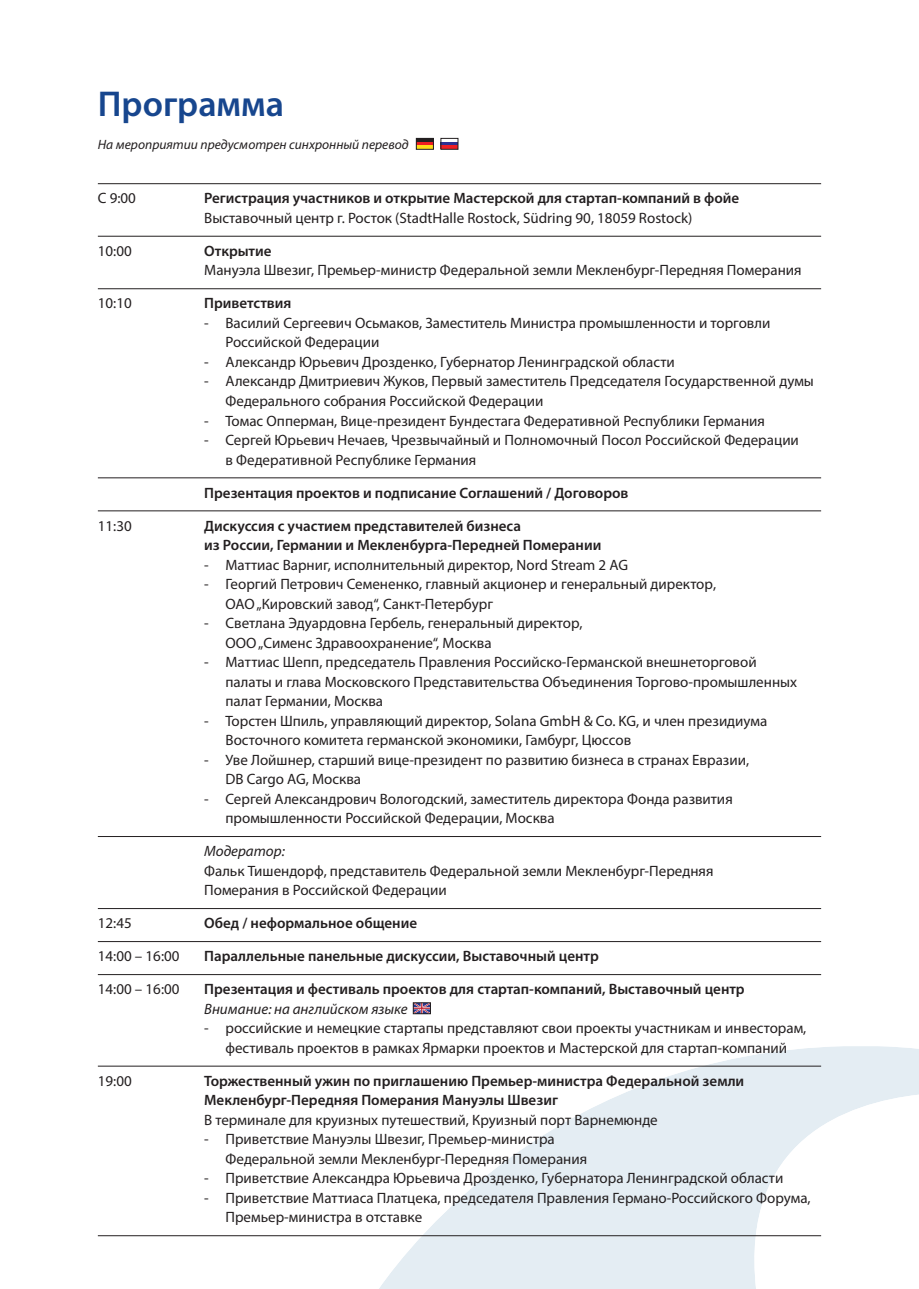
<style>
.page{position:relative;width:919px;height:1289px;background:#fff}
.page>*{position:absolute;margin:0;border:0;box-sizing:border-box;transform-origin:0 0}
.t1{font:600 36px "Myriad Pro";color:#17468e}
.t2{font:15px/19.5px "Myriad Pro";color:#231f20}
.t3{font:600 15px/19.5px "Myriad Pro";color:#231f20}
.t4{font:italic 15px "Myriad Pro";color:#231f20}
.t5{font:italic 13.5px "Myriad Pro";color:#231f20}
</style>
<div class="page">
<svg style="left:378px;top:1046px;width:540px;height:242px;fill:#e4edf3"></svg>
<hr style="left:416px;top:138px;width:17px;height:4px;background:#231f20">
<svg style="left:418px;top:142px;width:13px;height:4px"></svg>
<hr style="left:416px;top:146px;width:17px;height:3px;background:#ffdd17">
<div style="left:416px;top:138px;width:17px;height:11px;border:1px solid #231f20"></div>
<svg style="left:443px;top:142px;width:13px;height:4px"></svg>
<hr style="left:441px;top:146px;width:17px;height:3px;background:#ee1d23">
<div style="left:441px;top:138px;width:17px;height:11px;border:1px solid #231f20"></div>
<hr style="left:98px;top:183px;width:723px;height:1px;background:#231f20">
<hr style="left:98px;top:236px;width:723px;height:1px;background:#231f20">
<hr style="left:98px;top:288px;width:723px;height:1px;background:#231f20">
<hr style="left:98px;top:477px;width:723px;height:1px;background:#231f20">
<hr style="left:98px;top:510px;width:723px;height:1px;background:#231f20">
<hr style="left:98px;top:836px;width:723px;height:1px;background:#231f20">
<hr style="left:98px;top:908px;width:723px;height:1px;background:#231f20">
<hr style="left:98px;top:941px;width:723px;height:1px;background:#231f20">
<hr style="left:98px;top:974px;width:723px;height:1px;background:#231f20">
<img style="left:415px;top:1004px;width:13px;height:7px">
<div style="left:413px;top:1002px;width:17px;height:11px;border:1px solid #231f20"></div>
<hr style="left:98px;top:1065px;width:723px;height:1px;background:#231f20">
<hr style="left:98px;top:1235px;width:723px;height:1px;background:#231f20">
<h1 class="t1" style="left:98px;top:81px;width:188px">Программа</h1>
<p class="t5" style="left:98px;top:136px;width:312px">На мероприятии предусмотрен синхронный перевод</p>
<p class="t2" style="left:98px;top:188px;width:40px">C 9:00</p>
<p class="t3" style="left:204px;top:188px;width:536px">Регистрация участников и открытие Мастерской для стартап-компаний в фойе</p>
<p class="t2" style="left:204px;top:208px;width:489px">Выставочный центр г. Росток (StadtHalle Rostock, Südring 90, 18059 Rostock)</p>
<p class="t2" style="left:98px;top:241px;width:35px">10:00</p>
<p class="t3" style="left:204px;top:241px;width:69px">Открытие</p>
<p class="t2" style="left:204px;top:260px;width:599px">Мануэла Швезиг, Премьер-министр Федеральной земли Мекленбург-Передняя Померания</p>
<p class="t2" style="left:98px;top:293px;width:35px">10:10</p>
<p class="t3" style="left:204px;top:293px;width:89px">Приветствия</p>
<p class="t2" style="left:225px;top:313px;width:546px;text-indent:-21px">- Василий Сергеевич Осьмаков, Заместитель Министра промышленности и торговли<br>Российской Федерации</p>
<p class="t2" style="left:204px;top:352px;width:472px">- Александр Юрьевич Дрозденко, Губернатор Ленинградской области</p>
<p class="t2" style="left:225px;top:371px;width:590px;text-indent:-21px">- Александр Дмитриевич Жуков, Первый заместитель Председателя Государственной думы<br>Федерального собрания Российской Федерации</p>
<p class="t2" style="left:204px;top:410px;width:562px">- Томас Опперман, Вице-президент Бундестага Федеративной Республики Германия</p>
<p class="t2" style="left:225px;top:430px;width:575px;text-indent:-21px">- Сергей Юрьевич Нечаев, Чрезвычайный и Полномочный Посол Российской Федерации в Федеративной Республике Германия</p>
<p class="t3" style="left:204px;top:482px;width:426px">Презентация проектов и подписание Соглашений / Договоров</p>
<p class="t2" style="left:98px;top:515px;width:35px">11:30</p>
<p class="t3" style="left:204px;top:515px;width:398px">Дискуссия с участием представителей бизнеса<br>из России, Германии и Мекленбурга-Передней Померании</p>
<p class="t2" style="left:204px;top:554px;width:425px">- Маттиас Варниг, исполнительный директор, Nord Stream 2 AG</p>
<p class="t2" style="left:225px;top:574px;width:492px;text-indent:-21px">- Георгий Петрович Семененко, главный акционер и генеральный директор,<br>ОАО „Кировский завод“, Санкт-Петербург</p>
<p class="t2" style="left:225px;top:613px;width:358px;text-indent:-21px">- Светлана Эдуардовна Гербель, генеральный директор,<br>ООО „Сименс Здравоохранение“, Москва</p>
<p class="t2" style="left:225px;top:652px;width:573px;text-indent:-21px">- Maттиас Шепп, председатель Правления Российско-Германской внешнеторговой палаты и глава Московского Представительства Объединения Торгово-промышленных палат Германии, Москва</p>
<p class="t2" style="left:225px;top:710px;width:543px;text-indent:-21px">- Торстен Шпиль, управляющий директор, Solana GmbH &amp; Co. KG, и член президиума<br>Восточного комитета германской экономики, Гамбург, Цюссов</p>
<p class="t2" style="left:225px;top:749px;width:525px;text-indent:-21px">- Уве Лойшнер, старший вице-президент по развитию бизнеса в странах Евразии,<br>DB Cargo AG, Москва</p>
<p class="t2" style="left:225px;top:788px;width:508px;text-indent:-21px">- Сергей Александрович Вологодский, заместитель директора Фонда развития промышленности Российской Федерации, Москва</p>
<p class="t4" style="left:204px;top:841px;width:82px">Модератор:</p>
<p class="t2" style="left:204px;top:860px;width:511px">Фальк Тишендорф, представитель Федеральной земли Мекленбург-Передняя<br>Померания в Российской Федерации</p>
<p class="t2" style="left:98px;top:913px;width:35px">12:45</p>
<p class="t3" style="left:204px;top:913px;width:214px">Обед / неформальное общение</p>
<p class="t2" style="left:98px;top:946px;width:83px">14:00 – 16:00</p>
<p class="t3" style="left:204px;top:946px;width:396px">Параллельные панельные дискуссии, Выставочный центр</p>
<p class="t2" style="left:98px;top:979px;width:83px">14:00 – 16:00</p>
<p class="t3" style="left:204px;top:979px;width:542px">Презентация и фестиваль проектов для стартап-компаний, Выставочный центр</p>
<p class="t4" style="left:204px;top:999px;width:205px">Внимание: на английском языке</p>
<p class="t2" style="left:204px;top:1018px;width:603px;text-align:center">- российские и немецкие стартапы представляют свои проекты участникам и инвесторам, фестиваль проектов в рамках Ярмарки проектов и Мастерской для стартап-компаний</p>
<p class="t2" style="left:98px;top:1070px;width:35px">19:00</p>
<p class="t3" style="left:204px;top:1070px;width:541px">Торжественный ужин по приглашению Премьер-министра Федеральной земли<br>Мекленбург-Передняя Померания Мануэлы Швезиг</p>
<p class="t2" style="left:204px;top:1109px;width:455px">В терминале для круизных путешествий, Круизный порт Варнемюнде</p>
<p class="t2" style="left:225px;top:1129px;width:363px;text-indent:-21px">- Приветствие Мануэлы Швезиг, Премьер-министра<br>Федеральной земли Мекленбург-Передняя Померания</p>
<p class="t2" style="left:204px;top:1168px;width:580px">- Приветствие Александра Юрьевича Дрозденко, Губернатора Ленинградской области</p>
<p class="t2" style="left:225px;top:1187px;width:586px;text-indent:-21px">- Приветствие Маттиаса Платцека, председателя Правления Германо-Российского Форума,<br>Премьер-министра в отставке</p>
</div>
